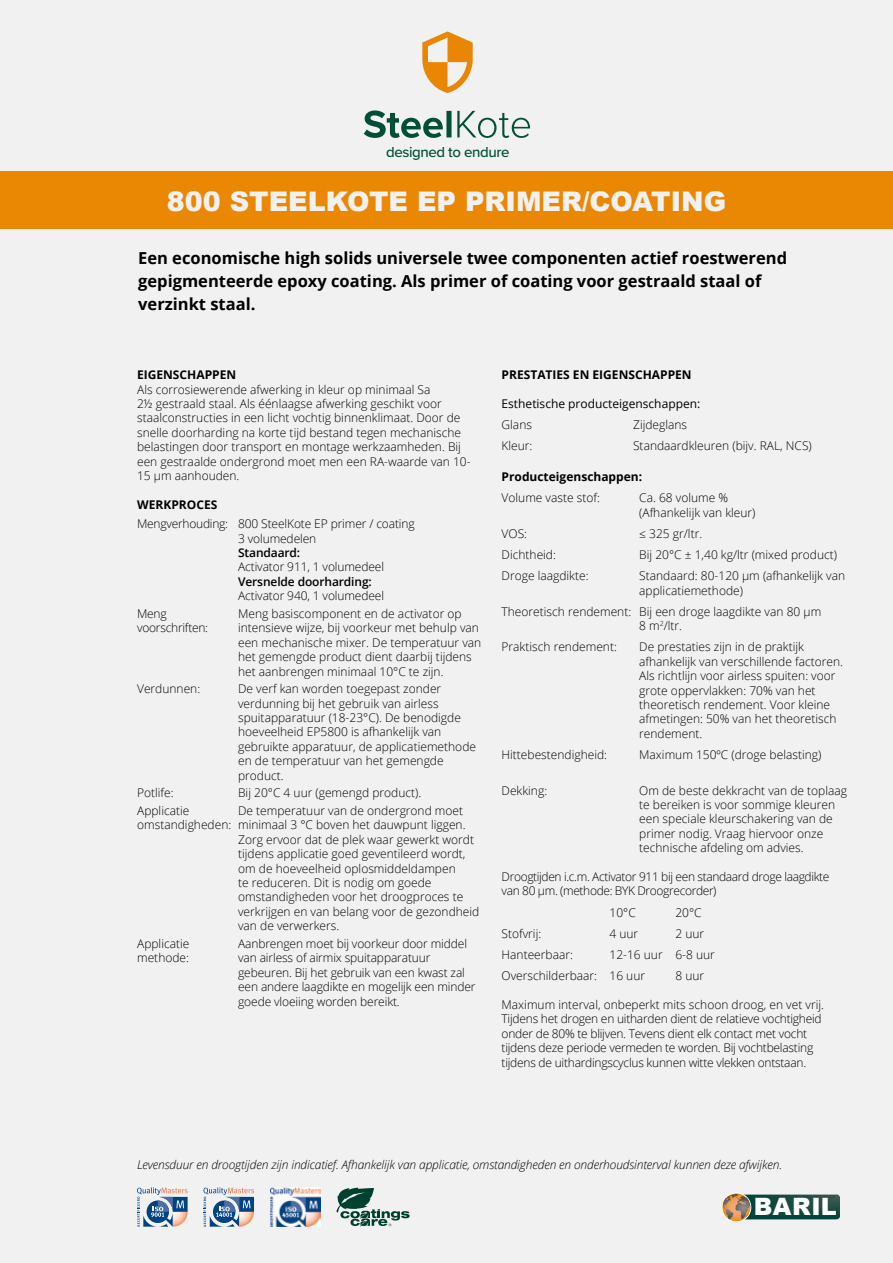
<style>
.page{position:relative;width:893px;height:1263px;background:#f1f1f1}
.page>*{position:absolute;margin:0;border:0;box-sizing:border-box;transform-origin:0 0}
.t1{font:900 27px "Arial";color:#f1f1f1}
.t2{font:900 24px "Arial";letter-spacing:.015em;color:#fff}
.t3{font:700 16.5px/23.1px "Open Sans";color:#000}
.t4{font:500 15px "Proxima Nova";letter-spacing:-.025em;color:#014f37}
.t5{font:300 12px/14.4px "Open Sans";color:#000}
.t6{font:300 12px/14.4px "Open Sans";letter-spacing:-.02em;color:#000}
.t7{font:italic 300 12px "Open Sans";letter-spacing:-.01em;color:#000}
.t8{font:300 12px/14.4px "Open Sans";letter-spacing:-.03em;color:#000}
.t9{font:700 12px "Open Sans";color:#000}
.t10{font:12px "Open Sans";color:#000}
.t11{font:600 12px "Open Sans";letter-spacing:-.01em;color:#000}
</style>
<div class="page">
<div style="left:0;top:171px;width:893px;height:58px;background:#eb8803"></div>
<svg style="left:422px;top:32px;width:51px;height:61px"></svg>
<svg style="left:364px;top:110px;width:166px;height:28px"></svg>
<svg style="left:722px;top:1193px;width:29px;height:29px"></svg>
<div style="left:722px;top:1193px;width:29px;height:29px;border:1px solid #fff;border-radius:50%"></div>
<svg style="left:723px;top:1194px;width:117px;height:25px;background:#3d5d4d"></svg>
<svg style="left:137px;top:1187px;width:51px;height:40px"></svg>
<svg style="left:204px;top:1187px;width:50px;height:40px"></svg>
<img style="left:270px;top:1187px;width:50px;height:40px">
<svg style="left:336px;top:1187px;width:74px;height:40px"></svg>
<p class="t4" style="left:386px;top:141px;width:125px">designed to endure</p>
<h1 class="t1" style="left:167px;top:182px;width:561px">800 STEELKOTE EP PRIMER/COATING</h1>
<h3 class="t3" style="left:138px;top:246px;width:650px">Een economische high solids universele twee componenten actief roestwerend gepigmenteerde epoxy coating. Als primer of coating voor gestraald staal of verzinkt staal.</h3>
<p class="t9" style="left:137px;top:366px;width:101px">EIGENSCHAPPEN</p>
<p class="t5" style="left:137px;top:382px;width:335px">Als corrosiewerende afwerking in kleur op minimaal Sa<br>2½ gestraald staal. Als éénlaagse afwerking geschikt voor staalconstructies in een licht vochtig binnenklimaat. Door de snelle doorharding na korte tijd bestand tegen mechanische belastingen door transport en montage werkzaamheden. Bij een gestraalde ondergrond moet men een RA-waarde van 10- 15 μm aanhouden.</p>
<p class="t9" style="left:137px;top:496px;width:82px">WERKPROCES</p>
<p class="t5" style="left:137px;top:516px;width:279px;text-align:center">Mengverhouding: 800 SteelKote EP primer / coating<br>3 volumedelen</p>
<p class="t11" style="left:238px;top:544px;width:64px">Standaard:</p>
<p class="t5" style="left:238px;top:559px;width:147px">Activator 911, 1 volumedeel</p>
<p class="t11" style="left:238px;top:573px;width:135px">Versnelde doorharding:</p>
<p class="t5" style="left:238px;top:588px;width:147px">Activator 940, 1 volumedeel</p>
<p class="t6" style="left:137px;top:606px;width:73px">Meng voorschriften:</p>
<p class="t5" style="left:238px;top:606px;width:245px">Meng basiscomponent en de activator op intensieve wijze, bij voorkeur met behulp van een mechanische mixer. De temperatuur van het gemengde product dient daarbij tijdens het aanbrengen minimaal 10°C te zijn.</p>
<p class="t5" style="left:137px;top:681px;width:65px">Verdunnen:</p>
<p class="t5" style="left:238px;top:681px;width:239px">De verf kan worden toegepast zonder verdunning bij het gebruik van airless spuitapparatuur (18-23°C). De benodigde hoeveelheid EP5800 is afhankelijk van gebruikte apparatuur, de applicatiemethode en de temperatuur van het gemengde product.</p>
<p class="t5" style="left:137px;top:785px;width:38px">Potlife:</p>
<p class="t5" style="left:238px;top:785px;width:185px">Bij 20°C 4 uur (gemengd product).</p>
<p class="t5" style="left:137px;top:803px;width:96px">Applicatie omstandigheden:</p>
<p class="t5" style="left:238px;top:803px;width:243px">De temperatuur van de ondergrond moet minimaal 3 °C boven het dauwpunt liggen.<br>Zorg ervoor dat de plek waar gewerkt wordt tijdens applicatie goed geventileerd wordt, om de hoeveelheid oplosmiddeldampen<br>te reduceren. Dit is nodig om goede omstandigheden voor het droogproces te verkrijgen en van belang voor de gezondheid van de verwerkers.</p>
<p class="t5" style="left:137px;top:936px;width:54px">Applicatie methode:</p>
<p class="t5" style="left:238px;top:936px;width:239px">Aanbrengen moet bij voorkeur door middel van airless of airmix spuitapparatuur gebeuren. Bij het gebruik van een kwast zal een andere laagdikte en mogelijk een minder goede vloeiing worden bereikt.</p>
<p class="t9" style="left:502px;top:366px;width:192px">PRESTATIES EN EIGENSCHAPPEN</p>
<p class="t10" style="left:502px;top:395px;width:200px">Esthetische producteigenschappen:</p>
<p class="t5" style="left:502px;top:417px;width:32px">Glans</p>
<p class="t5" style="left:633px;top:417px;width:56px">Zijdeglans</p>
<p class="t5" style="left:502px;top:438px;width:32px">Kleur:</p>
<p class="t5" style="left:633px;top:438px;width:180px">Standaardkleuren (bijv. RAL, NCS)</p>
<p class="t9" style="left:502px;top:468px;width:142px">Producteigenschappen:</p>
<p class="t5" style="left:502px;top:490px;width:100px">Volume vaste stof:</p>
<p class="t5" style="left:639px;top:490px;width:118px">Ca. 68 volume % (Afhankelijk van kleur)</p>
<p class="t5" style="left:502px;top:526px;width:27px">VOS:</p>
<p class="t5" style="left:639px;top:526px;width:64px">≤ 325 gr/ltr.</p>
<p class="t5" style="left:502px;top:547px;width:56px">Dichtheid:</p>
<p class="t5" style="left:639px;top:547px;width:199px">Bij 20°C ± 1,40 kg/ltr (mixed product)</p>
<p class="t5" style="left:502px;top:568px;width:88px">Droge laagdikte:</p>
<p class="t5" style="left:639px;top:568px;width:207px">Standaard: 80-120 μm (afhankelijk van applicatiemethode)</p>
<p class="t5" style="left:502px;top:604px;width:321px;text-align:center">Theoretisch rendement: Bij een droge laagdikte van 80 μm<br>8 m<sup>2</sup>/ltr.</p>
<p class="t5" style="left:502px;top:639px;width:117px">Praktisch rendement:</p>
<p class="t5" style="left:639px;top:639px;width:205px">De prestaties zijn in de praktijk afhankelijk van verschillende factoren.<br>Als richtlijn voor airless spuiten: voor grote oppervlakken: 70% van het theoretisch rendement. Voor kleine afmetingen: 50% van het theoretisch rendement.</p>
<p class="t5" style="left:502px;top:747px;width:107px">Hittebestendigheid:</p>
<p class="t5" style="left:639px;top:747px;width:184px">Maximum 150ºC (droge belasting)</p>
<p class="t5" style="left:502px;top:783px;width:47px">Dekking:</p>
<p class="t5" style="left:639px;top:783px;width:209px">Om de beste dekkracht van de toplaag te bereiken is voor sommige kleuren een speciale kleurschakering van de primer nodig. Vraag hiervoor onze technische afdeling om advies.</p>
<p class="t8" style="left:502px;top:869px;width:329px">Droogtijden i.c.m. Activator 911 bij een standaard droge laagdikte van 80 μm. (methode: BYK Droogrecorder)</p>
<p class="t5" style="left:609px;top:905px;width:28px">10°C</p>
<p class="t5" style="left:675px;top:905px;width:28px">20°C</p>
<p class="t5" style="left:502px;top:926px;width:41px">Stofvrij:</p>
<p class="t5" style="left:609px;top:926px;width:30px">4 uur</p>
<p class="t5" style="left:675px;top:926px;width:30px">2 uur</p>
<p class="t5" style="left:502px;top:947px;width:73px">Hanteerbaar:</p>
<p class="t5" style="left:502px;top:944px;width:215px;line-height:21.1px;text-indent:108px">12-16 uur 6-8 uur<br>Overschilderbaar: 16 uur</p>
<p class="t5" style="left:675px;top:968px;width:30px">8 uur</p>
<p class="t6" style="left:502px;top:997px;width:324px">Maximum interval, onbeperkt mits schoon droog, en vet vrij.<br>Tijdens het drogen en uitharden dient de relatieve vochtigheid onder de 80% te blijven. Tevens dient elk contact met vocht tijdens deze periode vermeden te worden. Bij vochtbelasting tijdens de uithardingscyclus kunnen witte vlekken ontstaan.</p>
<p class="t7" style="left:137px;top:1156px;width:647px">Levensduur en droogtijden zijn indicatief. Afhankelijk van applicatie, omstandigheden en onderhoudsinterval kunnen deze afwijken.</p>
<h2 class="t2" style="left:754px;top:1189px;width:84px">BARIL</h2>
</div>
